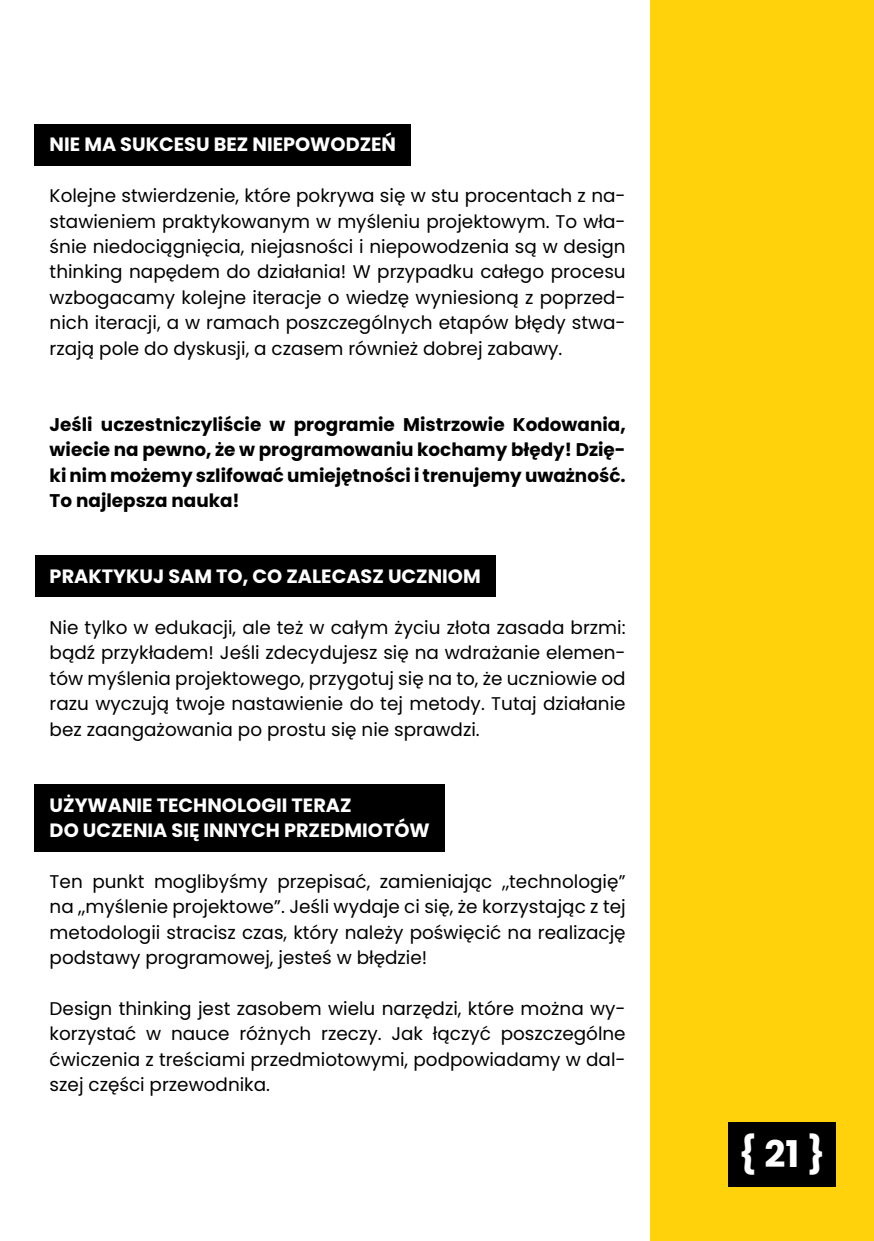
<style>
.page{position:relative;width:874px;height:1241px;background:#fff}
.page>*{position:absolute;margin:0;border:0;box-sizing:border-box;transform-origin:0 0}
.t1{font:700 36.75px "Poppins";color:#fff}
.t2{font:700 19.25px/25.4px "Poppins";color:#fff}
.t3{font:18.38px/25.4px "Poppins";color:#000;text-align:justify}
.t4{font:700 18.38px/25.4px "Poppins";color:#000;text-align:justify}
</style>
<div class="page">
<div style="left:650px;top:0;width:223px;height:1240px;background:#ffd20b"></div>
<div style="left:728px;top:1122px;width:107px;height:64px;background:#000"></div>
<div style="left:35px;top:124px;width:376px;height:42px;background:#000"></div>
<div style="left:35px;top:555px;width:460px;height:42px;background:#000"></div>
<div style="left:35px;top:783px;width:409px;height:68px;background:#000"></div>
<p class="t2" style="left:50px;top:132px;width:348px">NIE MA SUKCESU BEZ NIEPOWODZEŃ</p>
<p class="t3" style="left:50px;top:183px;width:577px">Kolejne stwierdzenie, które pokrywa się w stu procentach z na&shy;stawieniem praktykowanym w myśleniu projektowym. To wła&shy;śnie niedociągnięcia, niejasności i niepowodzenia są w design thinking napędem do działania! W przypadku całego procesu wzbogacamy kolejne iteracje o wiedzę wyniesioną z poprzed&shy;nich iteracji, a w ramach poszczególnych etapów błędy stwa&shy;rzają pole do dyskusji, a czasem również dobrej zabawy.</p>
<p class="t4" style="left:50px;top:411px;width:577px">Jeśli uczestniczyliście w programie Mistrzowie Kodowania, wiecie na pewno, że w programowaniu kochamy błędy! Dzię&shy;ki nim możemy szlifować umiejętności i trenujemy uważność.<br>To najlepsza nauka!</p>
<p class="t2" style="left:50px;top:563px;width:432px">PRAKTYKUJ SAM TO, CO ZALECASZ UCZNIOM</p>
<p class="t3" style="left:50px;top:614px;width:577px">Nie tylko w edukacji, ale też w całym życiu złota zasada brzmi: bądź przykładem! Jeśli zdecydujesz się na wdrażanie elemen&shy;tów myślenia projektowego, przygotuj się na to, że uczniowie od razu wyczują twoje nastawienie do tej metody. Tutaj działanie bez zaangażowania po prostu się nie sprawdzi.</p>
<p class="t2" style="left:50px;top:792px;width:381px">UŻYWANIE TECHNOLOGII TERAZ<br>DO UCZENIA SIĘ INNYCH PRZEDMIOTÓW</p>
<p class="t3" style="left:50px;top:868px;width:577px">Ten punkt moglibyśmy przepisać, zamieniając „technologię” na „myślenie projektowe”. Jeśli wydaje ci się, że korzystając z tej metodologii stracisz czas, który należy poświęcić na realizację podstawy programowej, jesteś w błędzie!</p>
<p class="t3" style="left:50px;top:995px;width:577px">Design thinking jest zasobem wielu narzędzi, które można wy&shy;korzystać w nauce różnych rzeczy. Jak łączyć poszczególne ćwiczenia z treściami przedmiotowymi, podpowiadamy w dal&shy;szej części przewodnika.</p>
<h1 class="t1" style="left:738px;top:1132px;width:89px">{ 21 }</h1>
</div>
